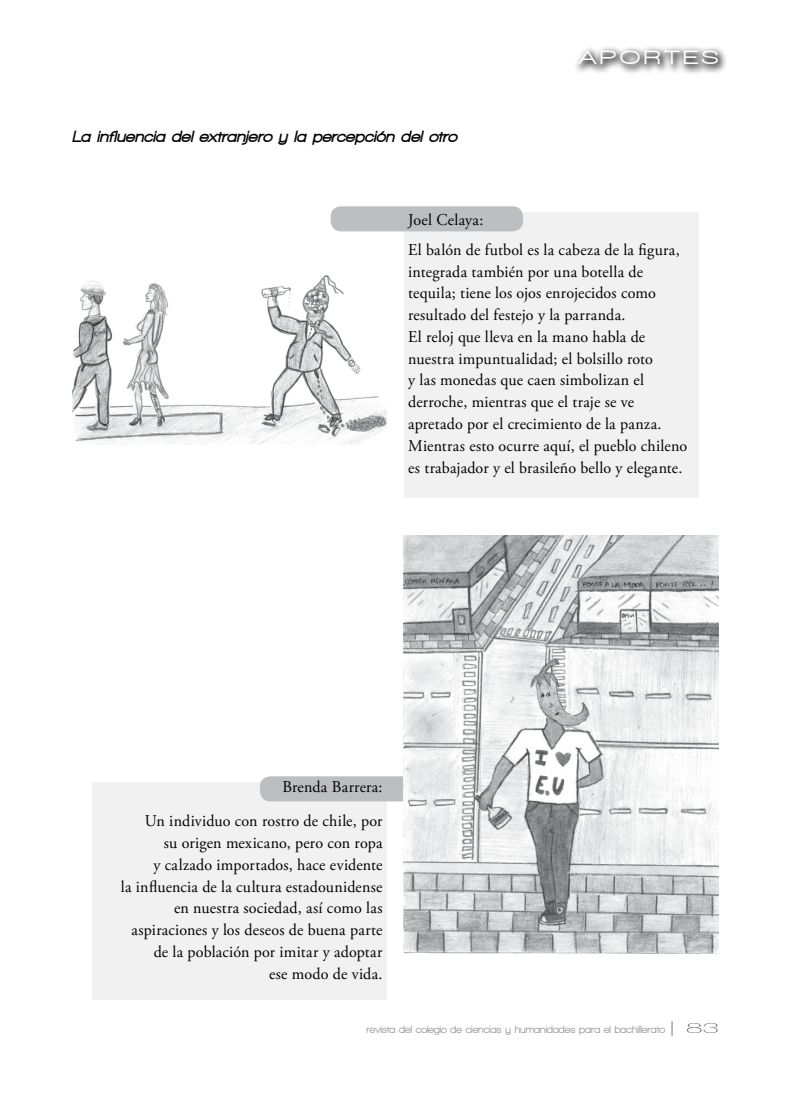
<style>
.page{position:relative;width:808px;height:1106px;background:#fff}
.page>*{position:absolute;margin:0;border:0;box-sizing:border-box;transform-origin:0 0}
.t1{font:900 19.5px "Walkway Expand";color:#fff}
.t2{font:16.5px/21.8px "Adobe Garamond Pro";letter-spacing:-.005em;color:#000}
.t3{font:italic 900 16.5px "Walkway";letter-spacing:.025em;color:#000}
.t4{font:800 10.5px "Walkway";color:#939598}
.s1{font-family:"Verdana";font-weight:400;font-size:15px}
.s2{font-family:"Walkway Ultra Expand";font-weight:400;font-size:15px;color:#000}
</style>
<div class="page">
<div style="left:573px;top:46px;width:155px;height:29px;background:#000;opacity:.81"></div>
<div style="left:92px;top:782px;width:294px;height:217px;background:#f1f1f2"></div>
<div style="left:260px;top:776px;width:192px;height:25px;background:#bcbec0;border-radius:10px"></div>
<div style="left:404px;top:212px;width:294px;height:285px;background:#f1f1f2"></div>
<div style="left:331px;top:206px;width:192px;height:25px;background:#bcbec0;border-radius:10px"></div>
<img style="left:72px;top:275px;width:315px;height:169px">
<img style="left:404px;top:535px;width:315px;height:418px">
<p class="t3" style="left:72px;top:128px;width:386px">La influencia del extranjero y la percepción del otro</p>
<p class="t1" style="left:579px;top:47px;width:141px">AP ORT ES</p>
<p class="t2" style="left:408px;top:205px;width:273px;line-height:30.3px">Joel Celaya:<br>El balón de futbol es la cabeza de la figura,</p>
<p class="t2" style="left:408px;top:261px;width:280px">integrada también por una botella de tequila; tiene los ojos enrojecidos como resultado del festejo y la parranda.<br>El reloj que lleva en la mano habla de nuestra impuntualidad; el bolsillo roto<br>y las monedas que caen simbolizan el derroche, mientras que el traje se ve apretado por el crecimiento de la panza.<br>Mientras esto ocurre aquí, el pueblo chileno es trabajador y el brasileño bello y elegante.</p>
<p class="t2" style="left:145px;top:769px;width:239px;line-height:34.5px;text-align:right">Brenda Barrera:<br>Un individuo con rostro de chile, por</p>
<p class="t2" style="left:121px;top:832px;width:263px;text-align:right">su origen mexicano, pero con ropa<br>y calzado importados, hace evidente<br>la influencia de la cultura estadounidense en nuestra sociedad, así como las aspiraciones y los deseos de buena parte de la población por imitar y adoptar<br>ese modo de vida.</p>
<p class="t4" style="left:366px;top:1024px;width:354px">revista del colegio de ciencias y humanidades para el bachillerato <span class="s1">|</span> <span class="s2">83</span></p>
</div>
